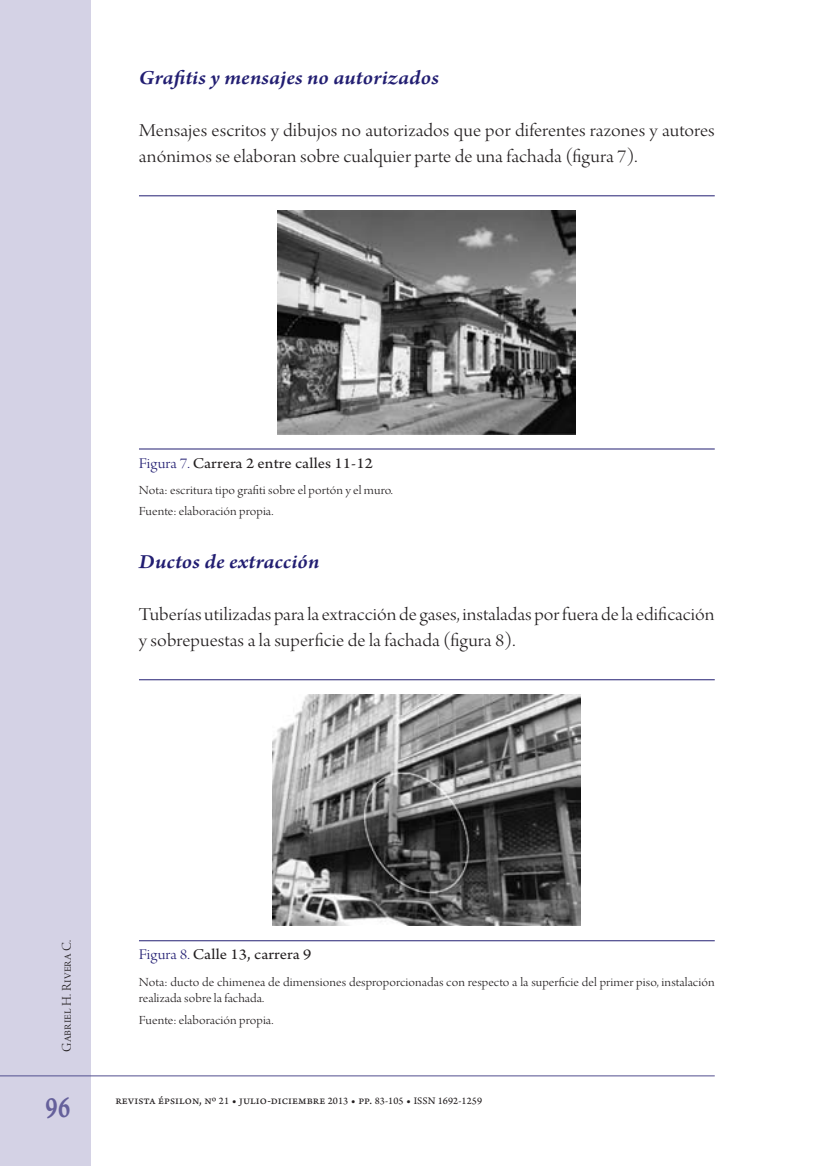
<style>
.page{position:relative;width:819px;height:1166px;background:#fff}
.page>*{position:absolute;margin:0;border:0;box-sizing:border-box;transform-origin:0 0}
.t1{font:31.5px "Arno Pro Smbd Caption";color:#65609b;scale:.75 1}
.t2{font:italic 600 21px "Arno Pro";letter-spacing:.005em;color:#221e72;scale:1.1 1}
.t3{font:19.25px/26.1px "Arno Pro Light Display";letter-spacing:.005em;color:#231f20;scale:1.1 1}
.t4{font:15.75px "Arno Pro";letter-spacing:.005em;color:#231f20;scale:1.1 1}
.t5{font:14px "Arno Pro Light Display";letter-spacing:.015em;color:#231f20}
.t6{font:13.12px/21.3px "Arno Pro Light Display";letter-spacing:.005em;color:#231f20;scale:1.1 1}
.t7{font:12.25px "Arno Pro Sm Text";letter-spacing:.01em;color:#231f20}
.s1{font-family:"Arno Pro Light Display";color:#221e72}
.s2{font-size:10.5px}
</style>
<div class="page">
<div style="left:0;top:0;width:91px;height:1166px;background:#d4d2e5"></div>
<hr style="left:0;top:1075px;width:714px;height:1px;background:#514e8f">
<hr style="left:139px;top:195px;width:575px;height:1px;background:#221e72">
<hr style="left:139px;top:448px;width:575px;height:1px;background:#221e72">
<img style="left:278px;top:211px;width:298px;height:223px">
<hr style="left:139px;top:679px;width:575px;height:1px;background:#221e72">
<hr style="left:139px;top:940px;width:575px;height:1px;background:#221e72">
<img style="left:273px;top:695px;width:307px;height:231px">
<p class="t2" style="left:139px;top:65px;width:274px">Grafitis y mensajes no autorizados</p>
<p class="t3" style="left:139px;top:119px;width:525px">Mensajes escritos y dibujos no autorizados que por diferentes razones y autores anónimos se elaboran sobre cualquier parte de una fachada (figura 7).</p>
<p class="t4" style="left:139px;top:454px;width:214px"><span class="s1">Figura 7.</span> Carrera 2 entre calles 11-12</p>
<p class="t6" style="left:139px;top:480px;width:232px">Nota: escritura tipo grafiti sobre el portón y el muro.<br>Fuente: elaboración propia.</p>
<p class="t2" style="left:139px;top:549px;width:165px">Ductos de extracción</p>
<p class="t3" style="left:139px;top:602px;width:524px">Tuberías utilizadas para la extracción de gases, instaladas por fuera de la edificación y sobrepuestas a la superficie de la fachada (figura 8).</p>
<p class="t5" style="left:59px;top:1052px;width:113px;rotate:-90deg">Gabriel H. Rivera C.</p>
<p class="t4" style="left:139px;top:945px;width:158px"><span class="s1">Figura 8.</span> Calle 13, carrera 9</p>
<p class="t6" style="left:139px;top:974px;width:525px;line-height:16.4px">Nota: ducto de chimenea de dimensiones desproporcionadas con respecto a la superficie del primer piso, instalación realizada sobre la fachada.</p>
<p class="t6" style="left:139px;top:1010px;width:124px">Fuente: elaboración propia.</p>
<h1 class="t1" style="left:46px;top:1088px;width:34px">96</h1>
<p class="t7" style="left:115px;top:1093px;width:368px">revista épsilon, nº <span class="s2">21</span> • julio-diciembre <span class="s2">2013</span> • pp. <span class="s2">83-105</span> • <span class="s2">ISSN 1692-1259</span></p>
</div>
